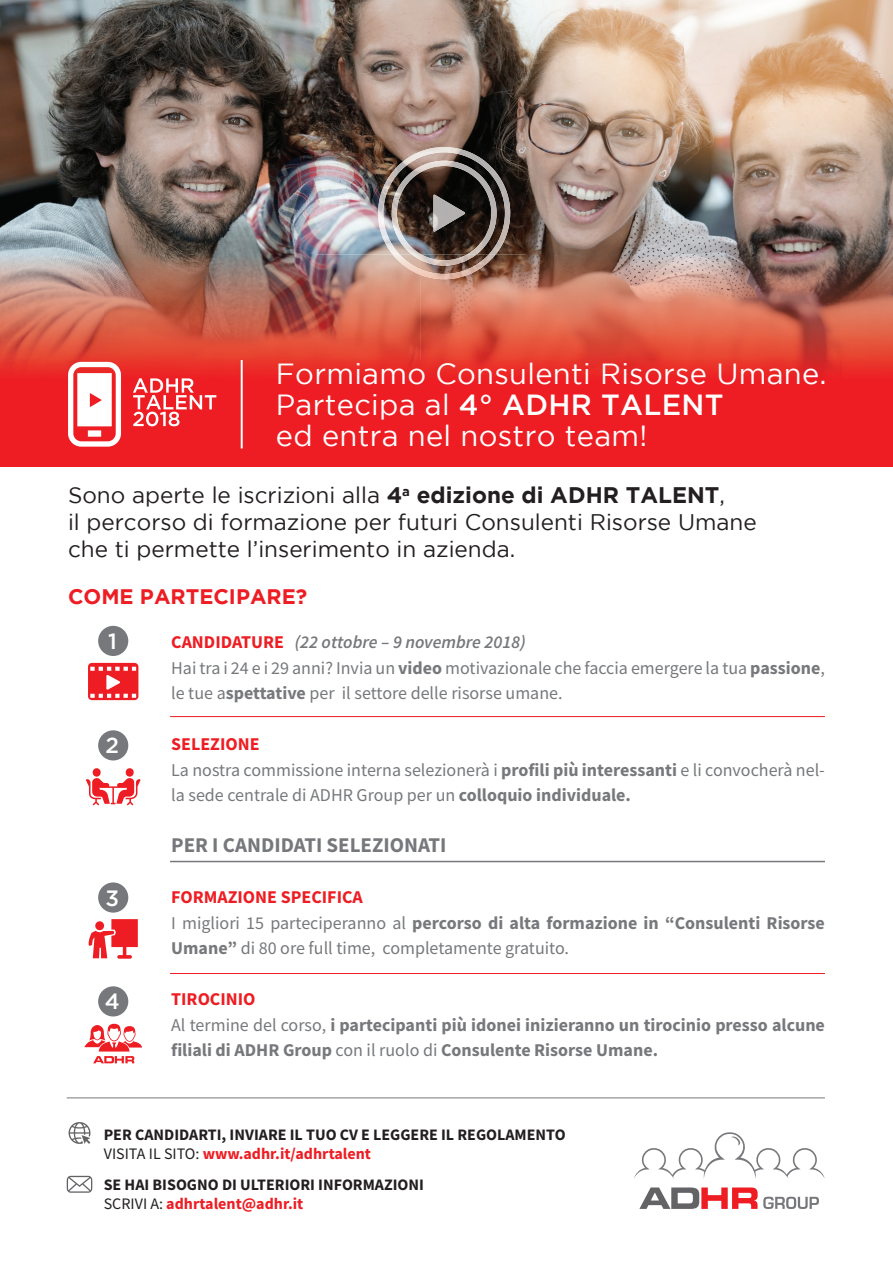
<style>
.page{position:relative;width:893px;height:1263px;background:#fff}
.page>*{position:absolute;margin:0;border:0;box-sizing:border-box;transform-origin:0 0}
.t1{font:29.1px/31px "Gotham";letter-spacing:.01em;color:#fff}
.t2{font:22.5px/27px "Gotham";color:#231f20}
.t3{font:500 22.05px "Gotham";color:#fff}
.t4{font:700 21px "Source Sans Pro";color:#76787b}
.t5{font:700 21px "Gotham";color:#ee1d23}
.t6{font:18px/25.5px "Source Sans Pro";color:#76787b}
.t7{font:700 18px/25.5px "Source Sans Pro";color:#76787b}
.t8{font:700 16.05px/18.9px "Source Sans Pro";color:#231f20}
.s1{font-weight:500}
.s2{font-weight:700}
.s3{font-weight:700;color:#ee1d23}
.s4{font-weight:600;font-style:italic}
.s5{color:#ee1d23}
.s6{font-weight:400}
</style>
<div class="page">
<img style="left:0;top:0;width:893px;height:255px">
<img style="left:379px;top:147px;width:130px;height:54px">
<img style="left:378px;top:201px;width:14px;height:54px">
<img style="left:497px;top:201px;width:13px;height:54px">
<img style="left:392px;top:161px;width:105px;height:94px">
<img style="left:433px;top:195px;width:32px;height:37px">
<img style="left:0;top:255px;width:893px;height:212px">
<img style="left:393px;top:255px;width:102px;height:24px">
<img style="left:412px;top:255px;width:64px;height:11px">
<svg style="left:133px;top:378px;width:83px;height:48px"></svg>
<svg style="left:68px;top:362px;width:53px;height:85px"></svg>
<hr style="left:241px;top:360px;width:2px;height:88px;background:#fff">
<svg style="left:88px;top:663px;width:50px;height:37px;background:#f1464b"></svg>
<div style="left:98px;top:626px;width:30px;height:30px;background:#76787b;border-radius:50%"></div>
<svg style="left:86px;top:768px;width:54px;height:37px"></svg>
<div style="left:98px;top:730px;width:30px;height:30px;background:#76787b;border-radius:50%"></div>
<svg style="left:88px;top:919px;width:50px;height:40px"></svg>
<div style="left:98px;top:882px;width:30px;height:31px;background:#76787b;border-radius:50%"></div>
<svg style="left:84px;top:1024px;width:58px;height:39px"></svg>
<div style="left:98px;top:986px;width:30px;height:30px;background:#76787b;border-radius:50%"></div>
<hr style="left:170px;top:716px;width:655px;height:1px;background:#ee1d23">
<hr style="left:170px;top:973px;width:655px;height:1px;background:#ee1d23">
<hr style="left:67px;top:1097px;width:758px;height:1px;background:#76787b">
<hr style="left:170px;top:861px;width:655px;height:1px;background:#76787b">
<svg style="left:634px;top:1132px;width:191px;height:47px"></svg>
<svg style="left:639px;top:1187px;width:180px;height:22px"></svg>
<svg style="left:67px;top:1176px;width:25px;height:17px"></svg>
<svg style="left:69px;top:1122px;width:21px;height:22px"></svg>
<h1 class="t1" style="left:276px;top:357px;width:552px">Formiamo Consulenti Risorse Umane.<br>Partecipa al <span class="s1">4° ADHR TALENT<br></span>ed entra nel nostro team!</h1>
<p class="t2" style="left:68px;top:481px;width:690px">Sono aperte le iscrizioni alla <span class="s2">4</span><sup>a</sup> <span class="s2">edizione di ADHR TALENT</span>,<br>il percorso di formazione per futuri Consulenti Risorse Umane che ti permette l’inserimento in azienda.</p>
<p class="t5" style="left:68px;top:585px;width:241px">COME PARTECIPARE?</p>
<p class="t6" style="left:171px;top:629px;width:655px"><span class="s3">CANDIDATURE</span> <span class="s4">(22 ottobre – 9 novembre 2018)<br></span>Hai tra i 24 e i 29 anni? Invia un <span class="s2">video</span> motivazionale che faccia emergere la tua <span class="s2">passione</span>, le tue a<span class="s2">spettative</span> per il settore delle risorse umane.</p>
<p class="t6" style="left:171px;top:731px;width:655px"><span class="s3">SELEZIONE<br></span>La nostra commissione interna selezionerà i <span class="s2">profili più interessanti</span> e li convocherà nel&shy;la sede centrale di ADHR Group per un <span class="s2">colloquio individuale.</span></p>
<p class="t4" style="left:171px;top:831px;width:277px">PER I CANDIDATI SELEZIONATI</p>
<p class="t6" style="left:171px;top:884px;width:655px"><span class="s3">FORMAZIONE SPECIFICA<br></span>I migliori 15 parteciperanno al <span class="s2">percorso di alta formazione in “Consulenti Risorse<br>Umane”</span> di 80 ore full time, completamente gratuito.</p>
<p class="t7" style="left:171px;top:986px;width:655px"><span class="s5">TIROCINIO<br></span><span class="s6">Al termine del corso,</span> i partecipanti più idonei inizieranno un tirocinio presso alcune filiali di ADHR Group <span class="s6">con il ruolo di</span> Consulente Risorse Umane.</p>
<p class="t3" style="left:108px;top:629px;width:10px">1</p>
<p class="t3" style="left:106px;top:733px;width:15px">2</p>
<p class="t3" style="left:106px;top:885px;width:15px">3</p>
<p class="t3" style="left:105px;top:989px;width:17px">4</p>
<p class="t8" style="left:104px;top:1125px;width:463px">PER CANDIDARTI, INVIARE IL TUO CV E LEGGERE IL REGOLAMENTO<br><span class="s6">VISITA IL SITO:</span> <span class="s5">www.adhr.it/adhrtalent</span></p>
<p class="t8" style="left:104px;top:1175px;width:322px">SE HAI BISOGNO DI ULTERIORI INFORMAZIONI<br><span class="s6">SCRIVI A:</span> <span class="s5">adhrtalent@adhr.it</span></p>
</div>
